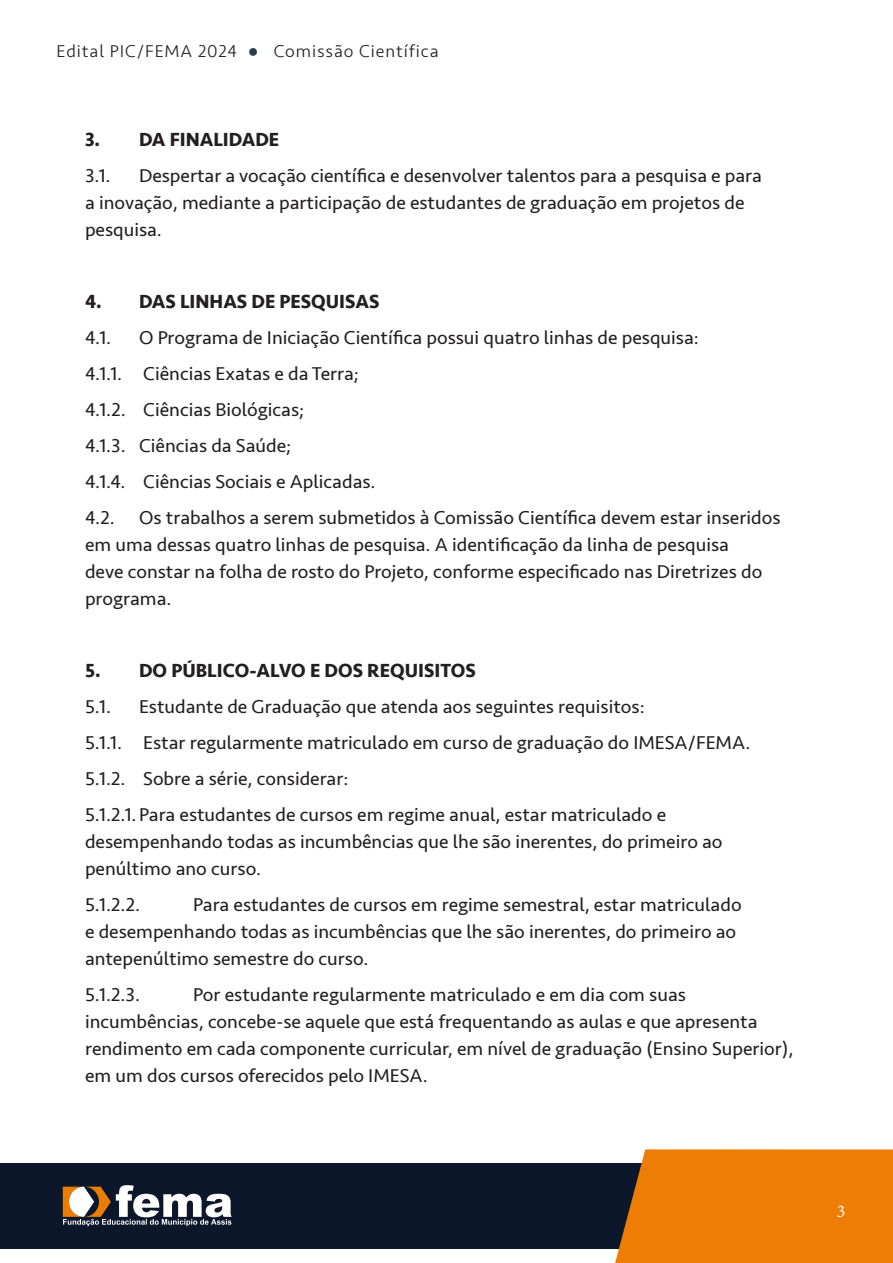
<style>
.page{position:relative;width:893px;height:1263px;background:#fff}
.page>*{position:absolute;margin:0;border:0;box-sizing:border-box;transform-origin:0 0}
.WW-Padrão{font:19.5px/27px "Seravek";color:#231f20}
.WW-Padrão-2{font:700 19.5px "Seravek";color:#231f20}
.t1{font:300 18px "Seravek";letter-spacing:.05em;color:#231f20}
.t2{font:18px "Minion Pro";color:#fff}
.s1{font-family:"Arial Narrow";font-weight:400;color:#293c4c}
</style>
<div class="page">
<div style="left:0;top:1163px;width:680px;height:85px;background:#0d172b"></div>
<div style="left:615px;top:1149px;width:278px;height:114px;background:#ed7d05"></div>
<svg style="left:63px;top:1185px;width:169px;height:41px"></svg>
<p class="t1" style="left:56px;top:41px;width:384px">Edital PIC/FEMA 2024 <span class="s1">●</span> Comissão Científica</p>
<p class="WW-Padrão-2" style="left:85px;top:124px;width:196px">3. DA FINALIDADE</p>
<p class="WW-Padrão" style="left:85px;top:162px;width:27px">3.1.</p>
<p class="WW-Padrão" style="left:85px;top:162px;width:678px;text-indent:54px">Despertar a vocação científica e desenvolver talentos para a pesquisa e para a inovação, mediante a participação de estudantes de graduação em projetos de pesquisa.</p>
<p class="WW-Padrão-2" style="left:85px;top:286px;width:296px">4. DAS LINHAS DE PESQUISAS</p>
<p class="WW-Padrão" style="left:85px;top:324px;width:28px">4.1.</p>
<p class="WW-Padrão" style="left:139px;top:324px;width:561px">O Programa de Iniciação Científica possui quatro linhas de pesquisa:</p>
<p class="WW-Padrão" style="left:85px;top:360px;width:275px">4.1.1. Ciências Exatas e da Terra;</p>
<p class="WW-Padrão" style="left:85px;top:396px;width:221px">4.1.2. Ciências Biológicas;</p>
<p class="WW-Padrão" style="left:85px;top:432px;width:208px">4.1.3. Ciências da Saúde;</p>
<p class="WW-Padrão" style="left:85px;top:468px;width:292px">4.1.4. Ciências Sociais e Aplicadas.</p>
<p class="WW-Padrão" style="left:85px;top:504px;width:697px">4.2. Os trabalhos a serem submetidos à Comissão Científica devem estar inseridos em uma dessas quatro linhas de pesquisa. A identificação da linha de pesquisa<br>deve constar na folha de rosto do Projeto, conforme especificado nas Diretrizes do programa.</p>
<p class="WW-Padrão-2" style="left:85px;top:655px;width:392px">5. DO PÚBLICO-ALVO E DOS REQUISITOS</p>
<p class="WW-Padrão" style="left:85px;top:693px;width:27px">5.1.</p>
<p class="WW-Padrão" style="left:139px;top:693px;width:507px">Estudante de Graduação que atenda aos seguintes requisitos:</p>
<p class="WW-Padrão" style="left:85px;top:729px;width:667px">5.1.1. Estar regularmente matriculado em curso de graduação do IMESA/FEMA.</p>
<p class="WW-Padrão" style="left:85px;top:765px;width:265px">5.1.2. Sobre a série, considerar:</p>
<p class="WW-Padrão" style="left:85px;top:801px;width:639px">5.1.2.1. Para estudantes de cursos em regime anual, estar matriculado e desempenhando todas as incumbências que lhe são inerentes, do primeiro ao penúltimo ano curso.</p>
<p class="WW-Padrão" style="left:85px;top:891px;width:57px">5.1.2.2.</p>
<p class="WW-Padrão" style="left:85px;top:891px;width:658px;text-indent:108px">Para estudantes de cursos em regime semestral, estar matriculado e desempenhando todas as incumbências que lhe são inerentes, do primeiro ao antepenúltimo semestre do curso.</p>
<p class="WW-Padrão" style="left:85px;top:981px;width:56px">5.1.2.3.</p>
<p class="WW-Padrão" style="left:85px;top:981px;width:710px;text-indent:108px">Por estudante regularmente matriculado e em dia com suas incumbências, concebe-se aquele que está frequentando as aulas e que apresenta rendimento em cada componente curricular, em nível de graduação (Ensino Superior), em um dos cursos oferecidos pelo IMESA.</p>
<p class="t2" style="left:837px;top:1199px;width:10px">3</p>
</div>
